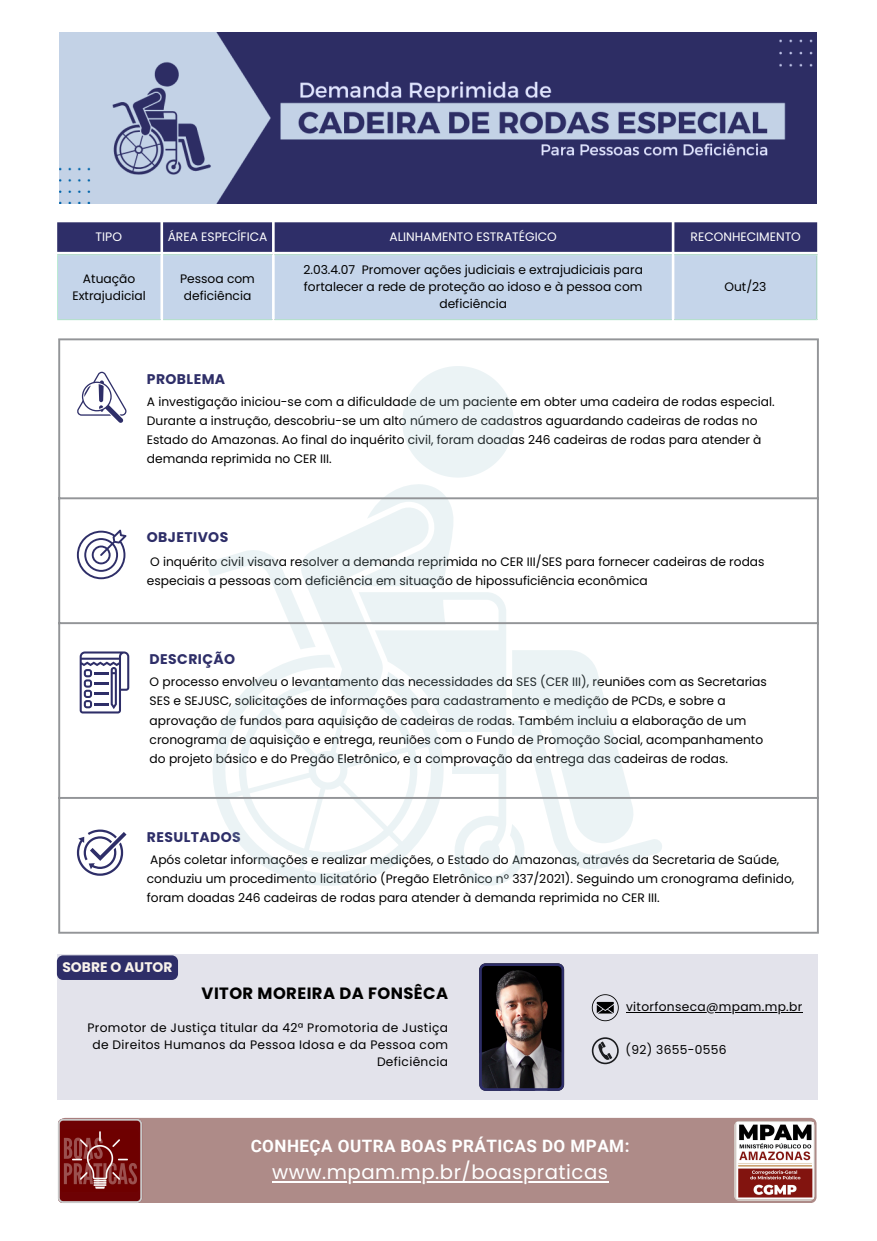
<style>
.page{position:relative;width:877px;height:1241px;background:#fff}
.page>*{position:absolute;margin:0;border:0;box-sizing:border-box;transform-origin:0 0}
.t1{font:19.69px "Poppins";letter-spacing:.025em;color:#fff}
.t2{font:700 17.06px "Roboto";letter-spacing:.025em;color:#fff}
.t3{font:700 16.36px "Poppins";letter-spacing:.025em;color:#000}
.t4{font:700 14px "Poppins";letter-spacing:.03em;color:#2e2e68}
.t5{font:700 13.91px "Poppins";color:#f8f2eb}
.t6{font:12.25px/19.1px "Poppins";color:#000}
.t7{font:12.25px/17.1px "Poppins";letter-spacing:.025em;color:#000;text-align:right}
.t8{font:12.25px "Poppins";color:#fff}
</style>
<div class="page">
<svg style="left:77px;top:372px;width:49px;height:51px"></svg>
<svg style="left:77px;top:529px;width:49px;height:50px"></svg>
<svg style="left:80px;top:651px;width:49px;height:62px"></svg>
<svg style="left:77px;top:829px;width:49px;height:46px"></svg>
<svg style="left:460px;top:869px;width:59px;height:16px"></svg>
<svg style="left:269px;top:869px;width:118px;height:16px;fill:#ebf3f5"></svg>
<svg style="left:206px;top:366px;width:456px;height:503px"></svg>
<svg style="left:57px;top:222px;width:760px;height:30px;background:#35356d"></svg>
<div style="left:58px;top:254px;width:758px;height:66px;background:#c5d5ea"></div>
<hr style="left:57px;top:255px;width:1px;height:64px;background:#beeed6">
<hr style="left:57px;top:254px;width:103px;height:1px;background:#beeed6">
<hr style="left:57px;top:319px;width:103px;height:1px;background:#beeed6">
<hr style="left:163px;top:254px;width:109px;height:1px;background:#beeed6">
<hr style="left:163px;top:319px;width:109px;height:1px;background:#beeed6">
<hr style="left:275px;top:254px;width:397px;height:1px;background:#beeed6">
<hr style="left:275px;top:319px;width:397px;height:1px;background:#beeed6">
<hr style="left:816px;top:255px;width:1px;height:64px;background:#beeed6">
<hr style="left:674px;top:254px;width:143px;height:1px;background:#beeed6">
<hr style="left:674px;top:319px;width:143px;height:1px;background:#beeed6">
<hr style="left:58px;top:340px;width:2px;height:591px;background:#939598">
<hr style="left:817px;top:340px;width:2px;height:591px;background:#939598">
<hr style="left:58px;top:338px;width:761px;height:2px;background:#939598">
<hr style="left:58px;top:497px;width:761px;height:2px;background:#939598">
<hr style="left:58px;top:622px;width:761px;height:2px;background:#939598">
<hr style="left:58px;top:797px;width:761px;height:1px;background:#939598">
<hr style="left:58px;top:931px;width:761px;height:2px;background:#939598">
<div style="left:57px;top:954px;width:760px;height:145px;background:#e3e3eb"></div>
<hr style="left:626px;top:1011px;width:176px;height:1px;background:#000">
<svg style="left:592px;top:994px;width:27px;height:27px"></svg>
<svg style="left:592px;top:1037px;width:27px;height:27px"></svg>
<img style="left:479px;top:963px;width:85px;height:127px">
<div style="left:65px;top:1117px;width:669px;height:85px;background:#ae8b88"></div>
<img style="left:732px;top:1117px;width:84px;height:86px;border-radius:3px">
<svg style="left:58px;top:1118px;width:84px;height:84px;background:#853537"></svg>
<img style="left:60px;top:1129px;width:79px;height:62px;border-radius:3px">
<hr style="left:272px;top:1180px;width:336px;height:2px;background:#fff">
<img style="left:60px;top:32px;width:757px;height:171px">
<div style="left:57px;top:955px;width:121px;height:24px;background:#2e2e68;border-radius:6px"></div>
<p class="t8" style="left:96px;top:228px;width:28px">TIPO</p>
<p class="t8" style="left:168px;top:228px;width:101px">ÁREA ESPECÍFICA</p>
<p class="t8" style="left:390px;top:228px;width:169px">ALINHAMENTO ESTRATÉGICO</p>
<h3 class="t8" style="left:690px;top:228px;width:112px">RECONHECIMENTO</h3>
<p class="t6" style="left:72px;top:270px;width:75px;line-height:17.1px;text-align:center">Atuação<br>Extrajudicial</p>
<p class="t6" style="left:180px;top:270px;width:76px;line-height:17.1px">Pessoa com deficiência</p>
<h3 class="t6" style="left:303px;top:261px;width:341px;line-height:17.1px;text-align:center">2.03.4.07 Promover ações judiciais e extrajudiciais para fortalecer a rede de proteção ao idoso e à pessoa com deficiência</h3>
<p class="t6" style="left:724px;top:277px;width:43px">Out/23</p>
<p class="t4" style="left:147px;top:369px;width:80px">PROBLEMA</p>
<p class="t6" style="left:147px;top:392px;width:629px">A investigação iniciou-se com a dificuldade de um paciente em obter uma cadeira de rodas especial.<br>Durante a instrução, descobriu-se um alto número de cadastros aguardando cadeiras de rodas no Estado do Amazonas. Ao final do inquérito civil, foram doadas 246 cadeiras de rodas para atender à demanda reprimida no CER III.</p>
<p class="t4" style="left:147px;top:527px;width:83px">OBJETIVOS</p>
<p class="t6" style="left:147px;top:551px;width:619px">O inquérito civil visava resolver a demanda reprimida no CER III/SES para fornecer cadeiras de rodas especiais a pessoas com deficiência em situação de hipossuficiência econômica</p>
<p class="t4" style="left:150px;top:649px;width:87px">DESCRIÇÃO</p>
<p class="t6" style="left:150px;top:672px;width:619px">O processo envolveu o levantamento das necessidades da SES (CER III), reuniões com as Secretarias SES e SEJUSC, solicitações de informações para cadastramento e medição de PCDs, e sobre a aprovação de fundos para aquisição de cadeiras de rodas. Também incluiu a elaboração de um cronograma de aquisição e entrega, reuniões com o Fundo de Promoção Social, acompanhamento do projeto básico e do Pregão Eletrônico, e a comprovação da entrega das cadeiras de rodas.</p>
<p class="t4" style="left:147px;top:827px;width:96px">RESULTADOS</p>
<p class="t6" style="left:147px;top:850px;width:649px">Após coletar informações e realizar medições, o Estado do Amazonas, através da Secretaria de Saúde, conduziu um procedimento licitatório (Pregão Eletrônico nº 337/2021). Seguindo um cronograma definido, foram doadas 246 cadeiras de rodas para atender à demanda reprimida no CER III.</p>
<h3 class="t5" style="left:62px;top:957px;width:111px">SOBRE O AUTOR</h3>
<p class="t3" style="left:202px;top:981px;width:248px">VITOR MOREIRA DA FONSÊCA</p>
<h3 class="t7" style="left:87px;top:1019px;width:362px">Promotor de Justiça titular da 42ª Promotoria de Justiça de Direitos Humanos da Pessoa Idosa e da Pessoa com<br>Deficiência</h3>
<p class="t7" style="left:626px;top:998px;width:178px">vitorfonseca@mpam.mp.br</p>
<p class="t7" style="left:625px;top:1041px;width:103px">(92) 3655-0556</p>
<p class="t2" style="left:251px;top:1135px;width:380px">CONHEÇA OUTRA BOAS PRÁTICAS DO MPAM:</p>
<p class="t1" style="left:272px;top:1158px;width:337px">www.mpam.mp.br/boaspraticas</p>
</div>
